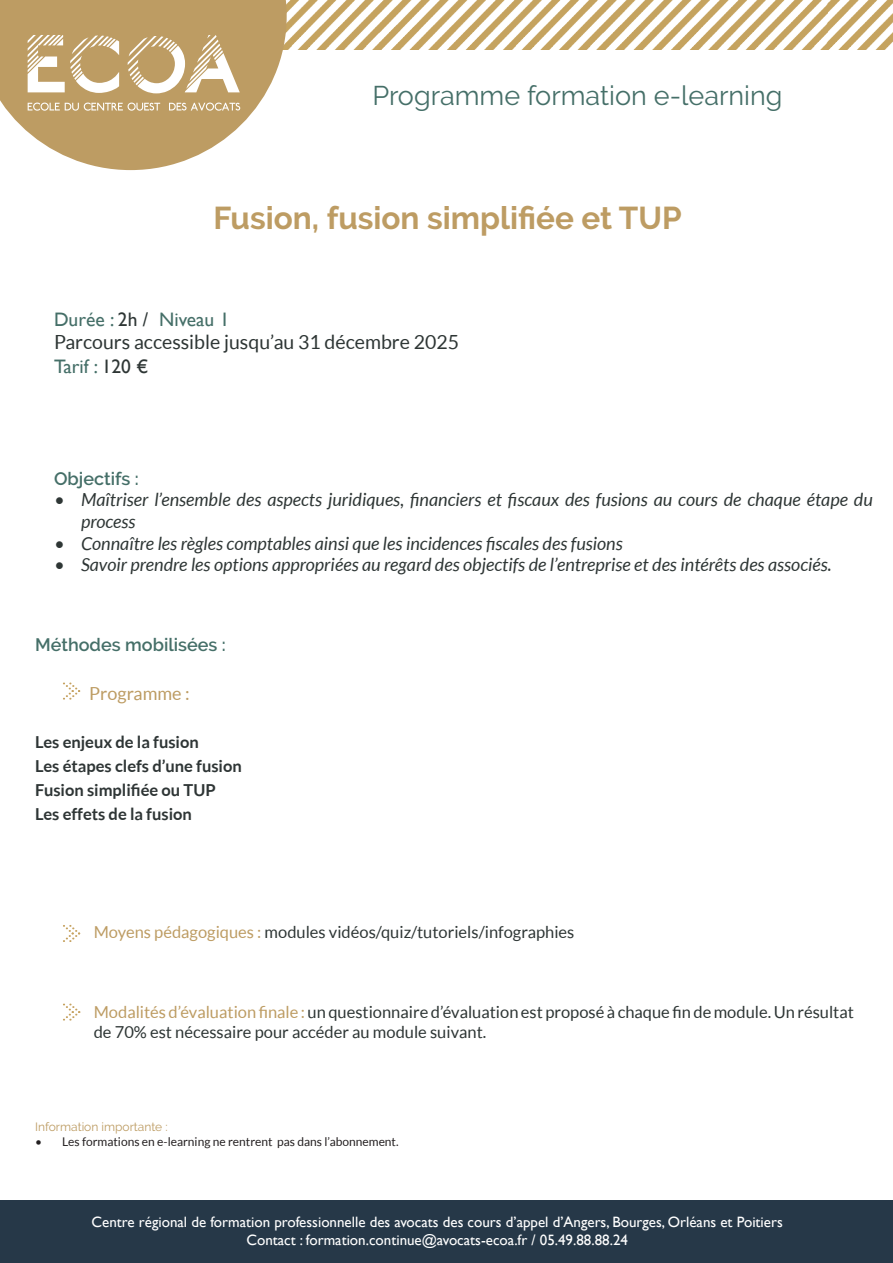
<style>
.page{position:relative;width:893px;height:1263px;background:#fff}
.page>*{position:absolute;margin:0;border:0;box-sizing:border-box;transform-origin:0 0}
.t1{font:700 31.5px "Raleway";color:#bd9c63}
.t2{font:27px "Raleway";color:#456f68}
.t3{font:19.5px "Lato";color:#2e3635}
.t4{font:19.5px "Gill Sans";color:#456f68}
.t5{font:italic 18px/21.6px "Lato";color:#2e3635}
.t6{font:600 18px "Raleway";color:#456f68}
.t7{font:18px "Lato";color:#bd9c63}
.t8{font:16.5px/19.8px "Lato";color:#2d3534}
.t9{font:700 16.5px "Lato";color:#2e3535}
.t10{font:16.5px "Lato";color:#2e3635}
.t11{font:15px "Gill Sans";color:#fff}
.t12{font:12px "Lato";color:#231f20}
.t13{font:12px "Raleway";color:#bd9c63}
.s1{color:#2e3635}
.s2{color:#bd9c63}
</style>
<div class="page">
<img style="left:287px;top:0;width:606px;height:50px">
<svg style="left:0;top:0;width:287px;height:170px;fill:#bd9c63"></svg>
<svg style="left:28px;top:103px;width:132px;height:8px"></svg>
<svg style="left:169px;top:103px;width:71px;height:8px"></svg>
<svg style="left:128px;top:35px;width:112px;height:58px"></svg>
<svg style="left:28px;top:35px;width:91px;height:58px"></svg>
<div style="left:0;top:1200px;width:893px;height:63px;background:#263848"></div>
<svg style="left:63px;top:682px;width:17px;height:18px"></svg>
<svg style="left:63px;top:1003px;width:17px;height:18px"></svg>
<svg style="left:63px;top:925px;width:17px;height:17px"></svg>
<p class="t2" style="left:372px;top:80px;width:412px">Programme formation e-learning</p>
<p class="t1" style="left:214px;top:200px;width:470px">Fusion, fusion simplifiée et TUP</p>
<p class="t4" style="left:54px;top:308px;width:177px">Durée : <span class="s1">2h /</span> Niveau 1</p>
<p class="t3" style="left:54px;top:331px;width:406px">Parcours accessible jusqu’au 31 décembre 2025</p>
<p class="t4" style="left:54px;top:355px;width:96px">Tarif : <span class="s1">120 €</span></p>
<p class="t6" style="left:54px;top:468px;width:86px">Objectifs :</p>
<p class="t5" style="left:81px;top:490px;width:793px;text-indent:-27px">• Maîtriser l’ensemble des aspects juridiques, financiers et fiscaux des fusions au cours de chaque étape du process</p>
<p class="t5" style="left:54px;top:533px;width:570px">• Connaître les règles comptables ainsi que les incidences fiscales des fusions</p>
<p class="t5" style="left:54px;top:554px;width:779px">• Savoir prendre les options appropriées au regard des objectifs de l’entreprise et des intérêts des associés.</p>
<p class="t6" style="left:35px;top:634px;width:192px">Méthodes mobilisées :</p>
<p class="t7" style="left:89px;top:684px;width:102px">Programme :</p>
<p class="t9" style="left:35px;top:733px;width:165px">Les enjeux de la fusion</p>
<p class="t9" style="left:35px;top:757px;width:208px">Les étapes clefs d’une fusion</p>
<p class="t9" style="left:35px;top:781px;width:182px">Fusion simplifiée ou TUP</p>
<p class="t9" style="left:35px;top:805px;width:158px">Les effets de la fusion</p>
<p class="t10" style="left:94px;top:923px;width:482px"><span class="s2">Moyens pédagogiques :</span> modules vidéos/quiz/tutoriels/infographies</p>
<p class="t8" style="left:94px;top:1002px;width:762px"><span class="s2">Modalités d’évaluation finale :</span> un questionnaire d’évaluation est proposé à chaque fin de module. Un résultat de 70% est nécessaire pour accéder au module suivant.</p>
<p class="t13" style="left:35px;top:1120px;width:134px">Information importante :</p>
<p class="t12" style="left:35px;top:1135px;width:365px">• Les formations en e-learning ne rentrent pas dans l’abonnement.</p>
<p class="t11" style="left:92px;top:1213px;width:693px">Centre régional de formation professionnelle des avocats des cours d’appel d’Angers, Bourges, Orléans et Poitiers</p>
<p class="t11" style="left:246px;top:1231px;width:383px">Contact : formation.continue@avocats-ecoa.fr / 05.49.88.88.24</p>
</div>
